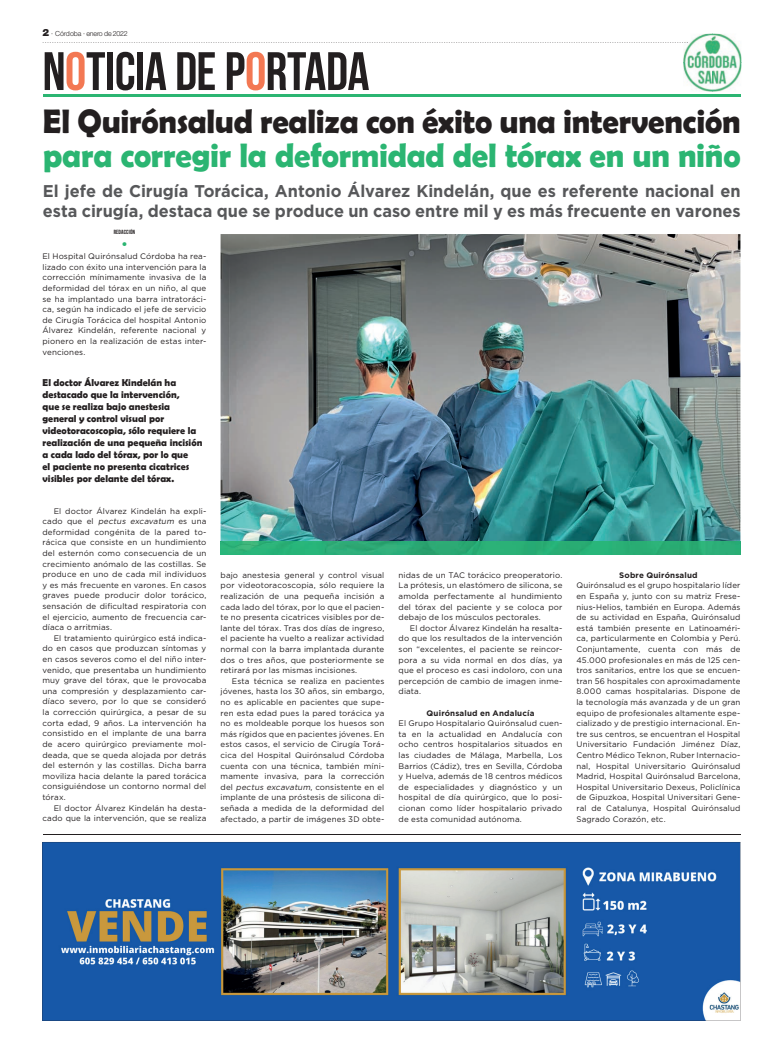
<style>
.page{position:relative;width:783px;height:1049px;background:#fff}
.page>*{position:absolute;margin:0;border:0;box-sizing:border-box;transform-origin:0 0}
.t1{font:54px "Bebas Neue";letter-spacing:-.01em;color:#231f20}
.t2{font:700 34px "Berlin Sans FB Demi";letter-spacing:-.005em;color:#231f20;scale:.96 1}
.t3{font:700 34px "Berlin Sans FB Demi";letter-spacing:-.01em;color:#2bb572;scale:.96 1}
.t4{font:700 17px/20px "Gotham";color:#57585a;scale:.96 1}
.t5{font:14px "Bebas Neue";color:#2bb572}
.t6{font:700 10px/12px "Berlin Sans FB Demi";color:#231f20}
.t7{font:8px/10.6px "Gotham";letter-spacing:.015em;color:#231f20;text-align:justify}
.t8{font:700 8px "Gotham";letter-spacing:.02em;color:#231f20}
.t9{font:300 7px "Helvetica Neue";letter-spacing:-.02em;color:#231f20}
.t10{font:700 6px "Bebas Neue";letter-spacing:.025em;color:#231f20}
.s1{font-weight:900;font-size:10px}
.s2{color:#f37853}
.s3{font-style:italic}
</style>
<div class="page">
<img style="left:220px;top:234px;width:520px;height:307px">
<img style="left:220px;top:541px;width:520px;height:13px">
<img style="left:683px;top:34px;width:58px;height:58px">
<svg style="left:43px;top:42px;width:644px;height:1px"></svg>
<hr style="left:43px;top:95px;width:697px;height:2px;background:#2bb572">
<svg style="left:42px;top:842px;width:698px;height:179px;background:#4c75a3"></svg>
<hr style="left:43px;top:834px;width:697px;height:1px;background:#231f20">
<p class="t9" style="left:43px;top:31px;width:87px"><span class="s1">2</span> · Córdoba · enero de 2022</p>
<h1 class="t1" style="left:43px;top:40px;width:328px">N<span class="s2">O</span>TICIA DE P<span class="s2">O</span>RTADA</h1>
<h2 class="t2" style="left:43px;top:101px;width:728px">El Quirónsalud realiza con éxito una intervención</h2>
<h2 class="t3" style="left:43px;top:135px;width:728px">para corregir la deformidad del tórax en un niño</h2>
<h3 class="t4" style="left:43px;top:182px;width:728px">El jefe de Cirugía Torácica, Antonio Álvarez Kindelán, que es referente nacional en esta cirugía, destaca que se produce un caso entre mil y es más frecuente en varones</h3>
<p class="t10" style="left:114px;top:230px;width:23px">REDACCIÓN</p>
<h3 class="t5" style="left:122px;top:236px;width:7px">•</h3>
<p class="t7" style="left:42px;top:252px;width:165px">El Hospital Quirónsalud Córdoba ha rea&shy;lizado con éxito una intervención para la corrección mínimamente invasiva de la deformidad del tórax en un niño, al que se ha implantado una barra intratoráci&shy;ca, según ha indicado el jefe de servicio de Cirugía Torácica del hospital Antonio Álvarez Kindelán, referente nacional y pionero en la realización de estas inter&shy;venciones.</p>
<p class="t6" style="left:43px;top:376px;width:161px">El doctor Álvarez Kindelán ha destacado que la intervención,<br>que se realiza bajo anestesia general y control visual por videotoracoscopia, sólo requiere la realización de una pequeña incisión a cada lado del tórax, por lo que<br>el paciente no presenta cicatrices visibles por delante del tórax.</p>
<p class="t7" style="left:42px;top:506px;width:165px;text-indent:11px">El doctor Álvarez Kindelán ha expli&shy;c ado que el <span class="s3">pectus excavatum</span> es una deformidad congénita de la pared to&shy;rácica que consiste en un hundimiento del esternón como consecuencia de un crecimiento anómalo de las costillas. Se produce en uno de cada mil individuos y es más frecuente en varones. En casos graves puede producir dolor torácico, sensación de dificultad respiratoria con el ejercicio, aumento de frecuencia car&shy;díaca o arritmias.</p>
<p class="t7" style="left:42px;top:633px;width:165px;text-indent:11px">El tratamiento quirúrgico está indica&shy;do en casos que produzcan síntomas y en casos severos como el del niño inter&shy;venido, que presentaba un hundimiento muy grave del tórax, que le provocaba una compresión y desplazamiento car&shy;díaco severo, por lo que se consideró la corrección quirúrgica, a pesar de su corta edad, 9 años. La intervención ha consistido en el implante de una barra de acero quirúrgico previamente mol&shy;deada, que se queda alojada por detrás del esternón y las costillas. Dicha barra moviliza hacia delante la pared torácica consiguiéndose un contorno normal del tórax.</p>
<p class="t7" style="left:42px;top:803px;width:165px;text-align:right">El doctor Álvarez Kindelán ha desta&shy;cado que la intervención, que se realiza</p>
<p class="t7" style="left:220px;top:570px;width:165px">bajo anestesia general y control visual por videotoracoscopia, sólo requiere la realización de una pequeña incisión a cada lado del tórax, por lo que el pacien&shy;te no presenta cicatrices visibles por de&shy;lante del tórax. Tras dos días de ingreso, el paciente ha vuelto a realizar actividad normal con la barra implantada durante dos o tres años, que posteriormente se retirará por las mismas incisiones.</p>
<p class="t7" style="left:220px;top:676px;width:165px;text-indent:11px">Esta técnica se realiza en pacientes jóvenes, hasta los 30 años, sin embargo, no es aplicable en pacientes que supe&shy;ren esta edad pues la pared torácica ya no es moldeable porque los huesos son más rígidos que en pacientes jóvenes. En estos casos, el servicio de Cirugía Torá&shy;cica del Hospital Quirónsalud Córdoba cuenta con una técnica, también míni&shy;mamente invasiva, para la corrección del <span class="s3">pectus excavatum</span>, consistente en el implante de una próstesis de silicona di&shy;señada a medida de la deformidad del afectado, a partir de imágenes 3D obte-</p>
<p class="t7" style="left:398px;top:570px;width:165px">nidas de un TAC torácico preoperatorio.<br>La prótesis, un elastómero de silicona, se amolda perfectamente al hundimiento del tórax del paciente y se coloca por debajo de los músculos pectorales.</p>
<p class="t7" style="left:398px;top:623px;width:165px;text-indent:11px">El doctor Álvarez Kindelán ha resalta&shy;do que los resultados de la intervención son “excelentes, el paciente se reincor&shy;pora a su vida normal en dos días, ya que el proceso es casi indoloro, con una percepción de cambio de imagen inme&shy;diata.</p>
<p class="t8" style="left:426px;top:710px;width:109px">Quirónsalud en Andalucía</p>
<p class="t7" style="left:398px;top:718px;width:165px">El Grupo Hospitalario Quirónsalud cuen&shy;ta en l a actualidad en Andalucía con ocho centros hospitalarios situados en las ciudades de Málaga, Marbella, Los Barrios (Cádiz), tres en Sevilla, Córdoba y Huelva, además de 18 centros médicos de especialidades y diagnóstico y un hospital de día quirúrgico, que lo posi&shy;cionan como líder hospitalario privado de esta comunidad autónoma.</p>
<p class="t8" style="left:619px;top:572px;width:80px">Sobre Quirónsalud</p>
<p class="t7" style="left:576px;top:581px;width:165px">Quirónsalud es el grupo hospitalario líder en España y, junto con su matriz Frese&shy;nius-Helios, también en Europa. Además de su actividad en España, Quirónsalud está también presente en Latinoaméri&shy;ca, particularmente en Colombia y Perú.<br>Conjuntamente, cuenta con más de 45.000 profesionales en más de 125 cen&shy;tros sanitarios, entre los que se encuen&shy;tran 56 hospitales con aproximadamente 8.000 camas hospitalarias. Dispone de la tecnología más avanzada y de un gran equipo de profesionales altamente espe&shy;cializado y de prestigio internacional. En&shy;tre sus centros, se encuentran el Hospital Universitario Fundación Jiménez Díaz, Centro Médico Teknon, Ruber Internacio&shy;nal, Hospital Universitario Quirónsalud Madrid, Hospital Quirónsalud Barcelona, Hospital Universitario Dexeus, Policlínica de Gipuzkoa, Hospital Universitari Gene&shy;ral de Catalunya, Hospital Quirónsalud Sagrado Corazón, etc.</p>
</div>
